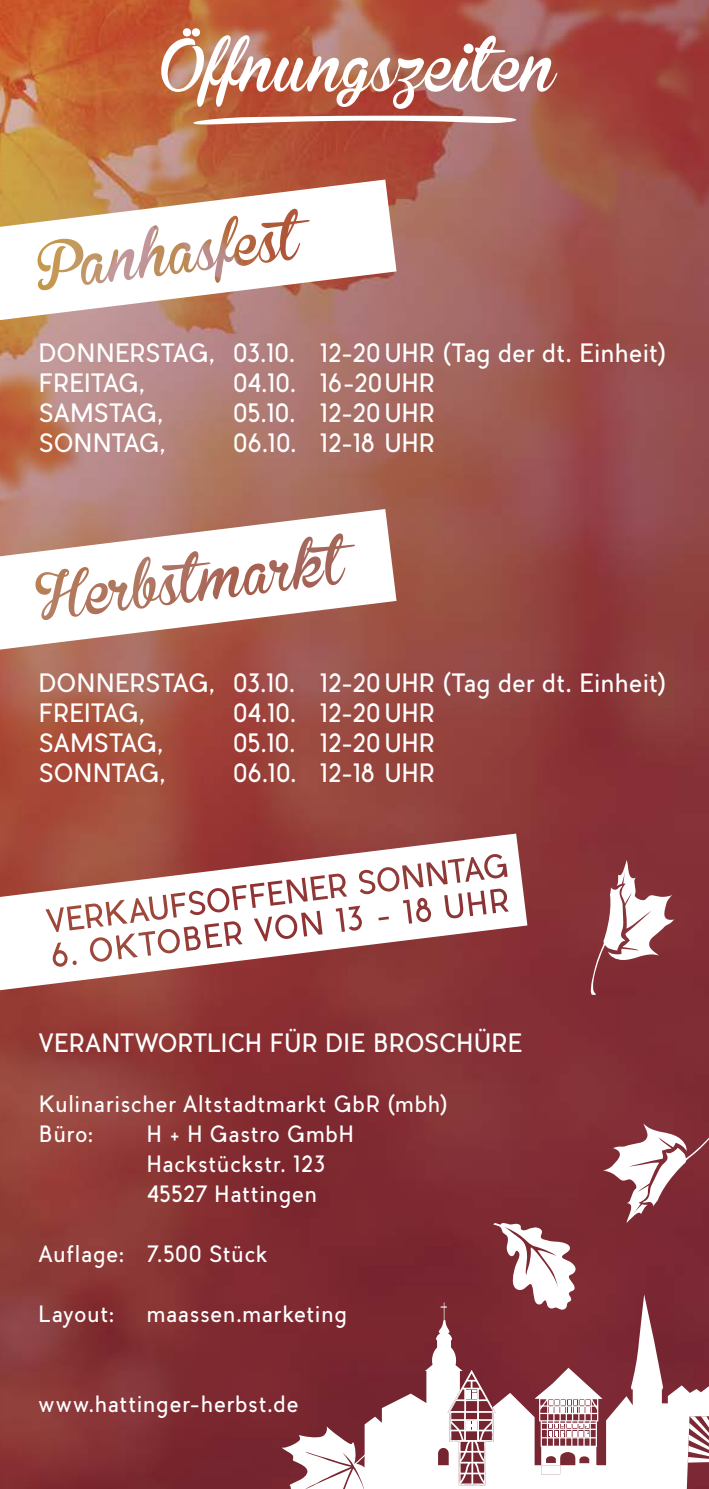
<style>
.page{position:relative;width:709px;height:1489px;background:#fff}
.page>*{position:absolute;margin:0;border:0;box-sizing:border-box;transform-origin:0 0}
.t1{font:75px "Brannboll Ny Personal Use Only";letter-spacing:.005em;color:#fff}
.t2{font:24.75px/30px "Pier Sans";letter-spacing:.02em;color:#fff;scale:.91 1}
.t3{font:22px/30px "Pier Sans";letter-spacing:.06em;color:#fff;scale:.91 1}
</style>
<div class="page">
<img style="left:0;top:0;width:709px;height:1488px">
<svg style="left:282px;top:1426px;width:82px;height:62px"></svg>
<svg style="left:590px;top:860px;width:84px;height:135px"></svg>
<svg style="left:602px;top:1118px;width:107px;height:104px"></svg>
<svg style="left:493px;top:1221px;width:83px;height:73px"></svg>
<svg style="left:364px;top:1294px;width:345px;height:194px;fill:#7f2a35"></svg>
<svg style="left:447px;top:1369px;width:48px;height:115px"></svg>
<svg style="left:534px;top:1367px;width:68px;height:106px"></svg>
<svg style="left:688px;top:1416px;width:21px;height:46px"></svg>
<svg style="left:0;top:833px;width:527px;height:157px"></svg>
<svg style="left:0;top:179px;width:396px;height:141px"></svg>
<svg style="left:287px;top:214px;width:8px;height:20px"></svg>
<svg style="left:0;top:509px;width:396px;height:141px"></svg>
<svg style="left:304px;top:540px;width:7px;height:18px"></svg>
<svg style="left:139px;top:560px;width:10px;height:37px"></svg>
<svg style="left:161px;top:582px;width:9px;height:21px"></svg>
<svg style="left:193px;top:116px;width:323px;height:8px"></svg>
<h1 class="t1" style="left:161px;top:22px;width:396px">Öffnungszeiten</h1>
<p class="t2" style="left:39px;top:338px;width:691px">DONNERSTAG, 03.10. 12-20 UHR (Tag der dt. Einheit)<br>FREITAG,</p>
<p class="t2" style="left:233px;top:368px;width:223px">04.10. 16-20 UHR</p>
<p class="t2" style="left:39px;top:398px;width:137px">SAMSTAG,</p>
<p class="t2" style="left:233px;top:398px;width:223px">05.10. 12-20 UHR</p>
<p class="t2" style="left:39px;top:428px;width:139px">SONNTAG,</p>
<p class="t2" style="left:233px;top:428px;width:223px">06.10. 12-18 UHR</p>
<p class="t2" style="left:39px;top:668px;width:691px">DONNERSTAG, 03.10. 12-20 UHR (Tag der dt. Einheit)<br>FREITAG,</p>
<p class="t2" style="left:233px;top:698px;width:223px">04.10. 12-20 UHR</p>
<p class="t2" style="left:39px;top:728px;width:137px">SAMSTAG,</p>
<p class="t2" style="left:233px;top:728px;width:223px">05.10. 12-20 UHR</p>
<p class="t2" style="left:39px;top:758px;width:139px">SONNTAG,</p>
<p class="t2" style="left:233px;top:758px;width:223px">06.10. 12-18 UHR</p>
<p class="t2" style="left:39px;top:1028px;width:533px">VERANTWORTLICH FÜR DIE BROSCHÜRE</p>
<p class="t3" style="left:39px;top:1089px;width:451px">Kulinarischer Altstadtmarkt GbR (mbh)<br>Büro:</p>
<p class="t3" style="left:147px;top:1119px;width:229px">H + H Gastro GmbH<br>Hackstückstr. 123<br>45527 Hattingen</p>
<p class="t3" style="left:39px;top:1239px;width:252px">Auflage: 7.500 Stück</p>
<p class="t3" style="left:39px;top:1299px;width:84px">Layout:</p>
<p class="t3" style="left:147px;top:1299px;width:221px">maassen.marketing</p>
<p class="t3" style="left:39px;top:1389px;width:286px">www.hattinger-herbst.de</p>
</div>
